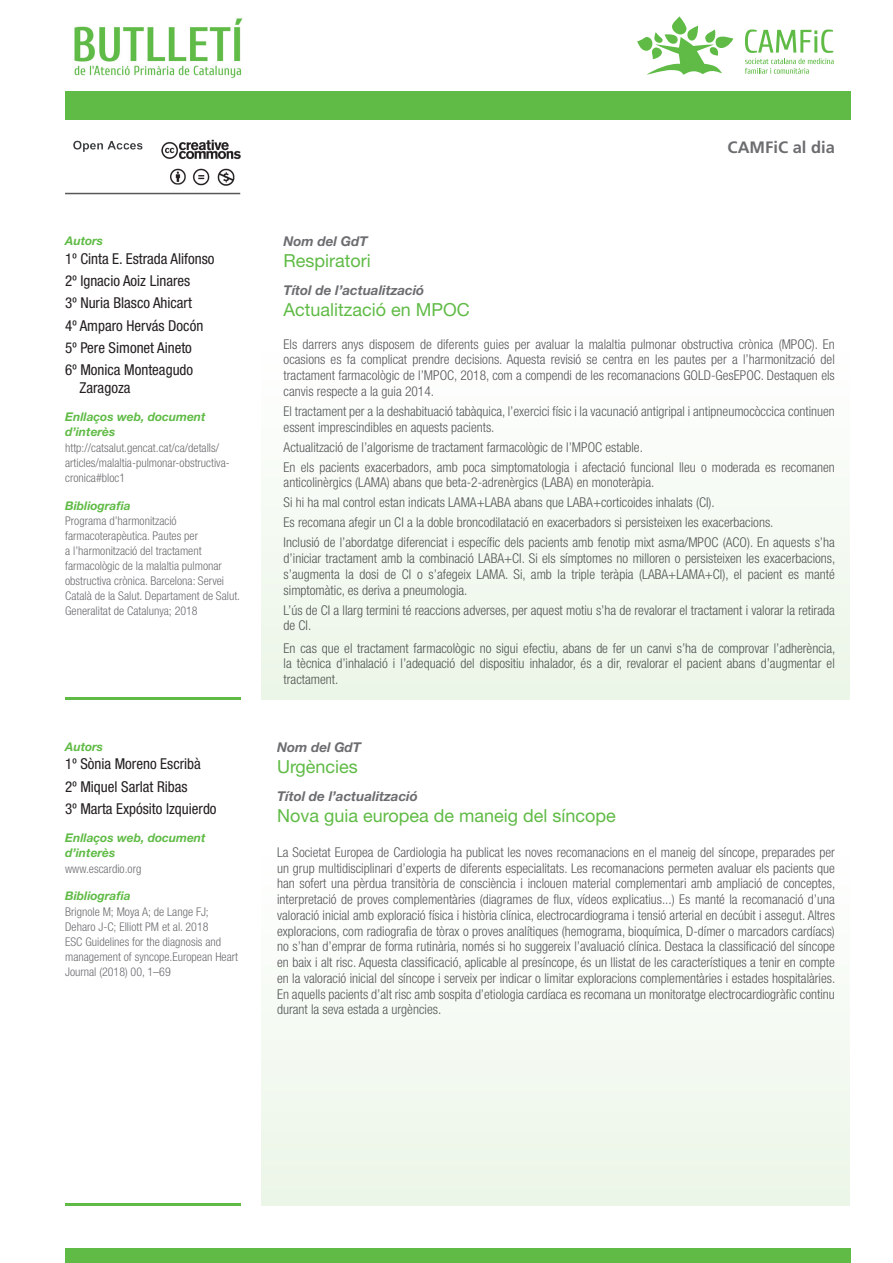
<style>
.page{position:relative;width:893px;height:1263px;background:#fff}
.page>*{position:absolute;margin:0;border:0;box-sizing:border-box;transform-origin:0 0}
.t1{font:18px "Helvetica Neue LT Std";color:#60bb46}
.t2{font:700 16.5px "Frutiger LT Std";color:#6c6d70}
.Autor_negro{font:condensed 15px/18px "Helvetica Neue LT Std";color:#231f20}
.t3{font:300 condensed 13.5px/15.8px "Helvetica Neue LT Std";color:#57585a;text-align:justify}
.t4{font:italic 700 13.5px "Helvetica Neue LT Std";color:#6c6d70}
.Enlaces_negro{font:300 condensed 12px/15px "Helvetica Neue LT Std";color:#6c6d70}
.Autor_verde{font:italic 700 12px/15px "Helvetica Neue LT Std";color:#60bb46}
</style>
<div class="page">
<div style="left:261px;top:236px;width:589px;height:463px;background:linear-gradient(to right,#f7fbf6,#f7fbf6)"></div>
<div style="left:261px;top:742px;width:589px;height:463px;background:linear-gradient(to right,#f7fbf6,#f7fbf6)"></div>
<svg style="left:637px;top:16px;width:96px;height:59px"></svg>
<svg style="left:745px;top:29px;width:89px;height:45px"></svg>
<div style="left:65px;top:91px;width:786px;height:28px;background:#60bb46"></div>
<div style="left:65px;top:1249px;width:786px;height:14px;background:#60bb46"></div>
<hr style="left:65px;top:1203px;width:175px;height:2px;background:#60bb46">
<hr style="left:65px;top:697px;width:175px;height:2px;background:#60bb46">
<img style="left:74px;top:18px;width:169px;height:60px">
<img style="left:161px;top:139px;width:80px;height:47px">
<hr style="left:65px;top:193px;width:175px;height:1px;background:#57585a">
<img style="left:73px;top:140px;width:70px;height:12px">
<p class="Autor_verde" style="left:65px;top:233px;width:40px">Autors</p>
<p class="Autor_negro" style="left:65px;top:249px;width:151px">1º Cinta E. Estrada Alifonso</p>
<p class="Autor_negro" style="left:65px;top:272px;width:127px">2º Ignacio Aoiz Linares</p>
<p class="Autor_negro" style="left:65px;top:294px;width:128px">3º Nuria Blasco Ahicart</p>
<p class="Autor_negro" style="left:65px;top:316px;width:140px">4º Amparo Hervás Docón</p>
<p class="Autor_negro" style="left:65px;top:338px;width:128px">5º Pere Simonet Aineto</p>
<p class="Autor_negro" style="left:80px;top:361px;width:115px;text-indent:-14px">6º Monica Monteagudo<br>Zaragoza</p>
<p class="Autor_verde" style="left:65px;top:409px;width:142px">Enllaços web, document d’interès</p>
<p class="Enlaces_negro" style="left:65px;top:440px;width:166px">http://catsalut.gencat.cat/ca/detalls/ articles/malaltia-pulmonar-obstructiva&shy;cronica#bloc1</p>
<p class="Autor_verde" style="left:65px;top:497px;width:67px">Bibliografia</p>
<p class="Enlaces_negro" style="left:65px;top:513px;width:176px">Programa d’harmonització farmacoterapèutica. Pautes per<br>a l’harmonització del tractament farmacològic de la malaltia pulmonar obstructiva crònica. Barcelona: Servei Català de la Salut. Departament de Salut.<br>Generalitat de Catalunya; 2018</p>
<p class="Autor_verde" style="left:65px;top:738px;width:40px">Autors</p>
<p class="Autor_negro" style="left:65px;top:755px;width:137px">1º Sònia Moreno Escribà</p>
<p class="Autor_negro" style="left:65px;top:777px;width:124px">2º Miquel Sarlat Ribas</p>
<p class="Autor_negro" style="left:65px;top:799px;width:153px">3º Marta Expósito Izquierdo</p>
<p class="Autor_verde" style="left:65px;top:830px;width:142px">Enllaços web, document d’interès</p>
<p class="Enlaces_negro" style="left:65px;top:861px;width:78px">www.escardio.org</p>
<p class="Autor_verde" style="left:65px;top:888px;width:67px">Bibliografia</p>
<p class="Enlaces_negro" style="left:65px;top:904px;width:174px">Brignole M; Moya A; de Lange FJ;<br>Deharo J-C; Elliott PM et al. 2018<br>ESC Guidelines for the diagnosis and management of syncope.European Heart<br>Journal (2018) 00, 1–69</p>
<p class="t2" style="left:728px;top:138px;width:109px">CAMFiC al dia</p>
<p class="t4" style="left:284px;top:233px;width:85px">Nom del GdT</p>
<h1 class="t1" style="left:284px;top:250px;width:89px">Respiratori</h1>
<p class="t4" style="left:284px;top:282px;width:142px">Títol de l’actualització</p>
<h1 class="t1" style="left:284px;top:299px;width:188px">Actualització en MPOC</h1>
<p class="t3" style="left:284px;top:336px;width:553px">Els darrers anys disposem de diferents guies per avaluar la malaltia pulmonar obstructiva crònica (MPOC). En ocasions es fa complicat prendre decisions. Aquesta revisió se centra en les pautes per a l’harmonització del tractament farmacològic de l’MPOC, 2018, com a compendi de les recomanacions GOLD-GesEPOC. Destaquen els canvis respecte a la guia 2014.</p>
<p class="t3" style="left:284px;top:403px;width:553px">El tractament per a la deshabituació tabàquica, l’exercici físic i la vacunació antigripal i antipneumocòccica continuen essent imprescindibles en aquests pacients.</p>
<p class="t3" style="left:284px;top:437px;width:553px;line-height:20px">Actualització de l’algorisme de tractament farmacològic de l’MPOC estable.<br>En els pacients exacerbadors, amb poca simptomatologia i afectació funcional lleu o moderada es recomanen</p>
<p class="t3" style="left:284px;top:472px;width:553px;line-height:20px;text-align:left">anticolinèrgics (LAMA) abans que beta-2-adrenèrgics (LABA) en monoteràpia.<br>Si hi ha mal control estan indicats LAMA+LABA abans que LABA+corticoides inhalats (CI).<br>Es recomana afegir un CI a la doble broncodilatació en exacerbadors si persisteixen les exacerbacions.<br>Inclusió de l’abordatge diferenciat i específic dels pacients amb fenotip mixt asma/MPOC (ACO). En aquests s’ha</p>
<p class="t3" style="left:284px;top:550px;width:553px">d’iniciar tractament amb la combinació LABA+CI. Si els símptomes no milloren o persisteixen les exacerbacions, s’augmenta la dosi de CI o s’afegeix LAMA. Si, amb la triple teràpia (LABA+LAMA+CI), el pacient es manté simptomàtic, es deriva a pneumologia.</p>
<p class="t3" style="left:284px;top:602px;width:553px">L’ús de CI a llarg termini té reaccions adverses, per aquest motiu s’ha de revalorar el tractament i valorar la retirada de CI.</p>
<p class="t3" style="left:284px;top:640px;width:553px">En cas que el tractament farmacològic no sigui efectiu, abans de fer un canvi s’ha de comprovar l’adherència, la tècnica d’inhalació i l’adequació del dispositiu inhalador, és a dir, revalorar el pacient abans d’augmentar el tractament.</p>
<p class="t4" style="left:277px;top:739px;width:85px">Nom del GdT</p>
<h1 class="t1" style="left:277px;top:756px;width:82px">Urgències</h1>
<p class="t4" style="left:277px;top:788px;width:142px">Títol de l’actualització</p>
<h1 class="t1" style="left:277px;top:805px;width:340px">Nova guia europea de maneig del síncope</h1>
<p class="t3" style="left:277px;top:844px;width:560px">La Societat Europea de Cardiologia ha publicat les noves recomanacions en el maneig del síncope, preparades per un grup multidisciplinari d’experts de diferents especialitats. Les recomanacions permeten avaluar els pacients que han sofert una pèrdua transitòria de consciència i inclouen material complementari amb ampliació de conceptes, interpretació de proves complementàries (diagrames de flux, vídeos explicatius...) Es manté la recomanació d’una valoració inicial amb exploració física i història clínica, electrocardiograma i tensió arterial en decúbit i assegut. Altres exploracions, com radiografia de tòrax o proves analítiques (hemograma, bioquímica, D-dímer o marcadors cardíacs) no s’han d’emprar de forma rutinària, només si ho suggereix l’avaluació clínica. Destaca la classificació del síncope en baix i alt risc. Aquesta classificació, aplicable al presíncope, és un llistat de les característiques a tenir en compte en la valoració inicial del síncope i serveix per indicar o limitar exploracions complementàries i estades hospitalàries.<br>En aquells pacients d’alt risc amb sospita d’etiologia cardíaca es recomana un monitoratge electrocardiogràfic continu durant la seva estada a urgències.</p>
</div>
